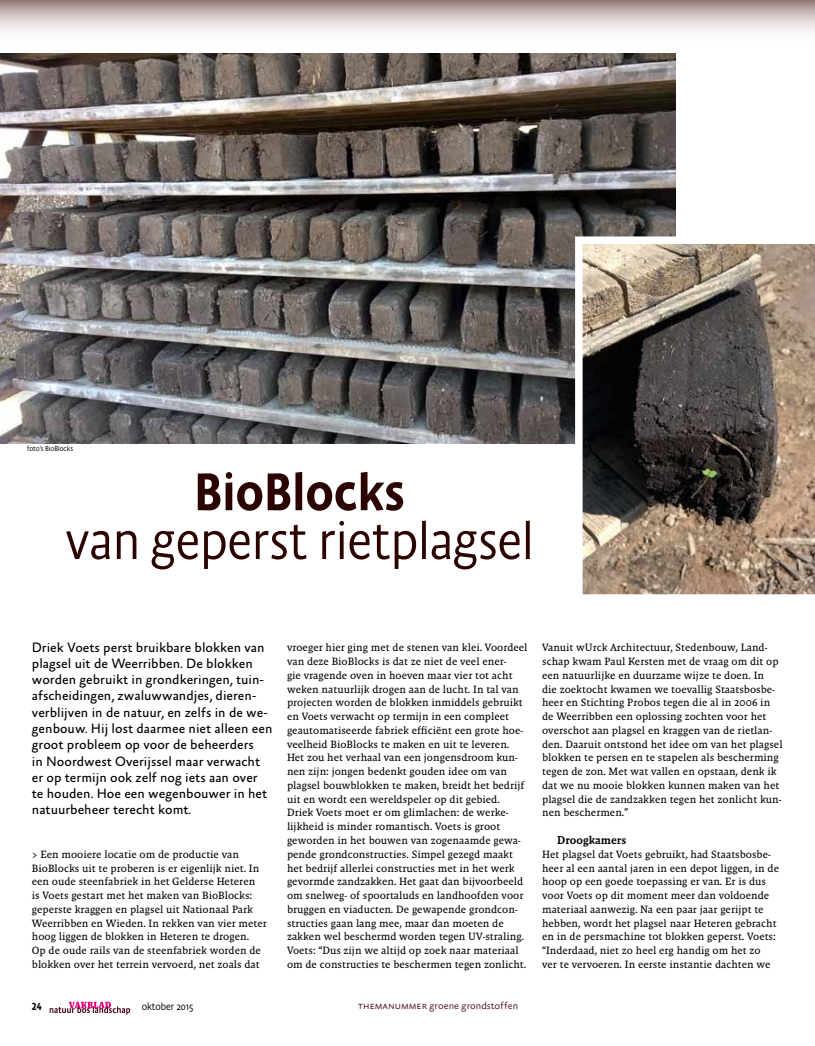
<style>
.page{position:relative;width:815px;height:1046px;background:#fff}
.page>*{position:absolute;margin:0;border:0;box-sizing:border-box;transform-origin:0 0}
.t1{font:300 53.75px "Absara Sans Head";color:#2b0401}
.t2{font:500 53.75px "Absara Sans Head";color:#2b0401}
.t3{font:13.75px/16.2px "Absara Sans";color:#000}
.t4{font:11.5px "Malaga Med";color:#000}
.t5{font:10.75px/13.8px "Malaga Reg";color:#000}
.t6{font:300 10.38px "Absara Sans TF";color:#4a0b1c}
.t7{font:300 10.38px "Absara Sans Head";color:#000}
.t8{font:500 10.38px "Absara Sans TF Head";color:#000}
.t9{font:300 7.5px "Absara Sans LF Head";color:#000}
.s1{font-family:"Absara Sans TF Light SC";font-weight:400}
</style>
<div class="page">
<img style="left:0;top:53px;width:675px;height:390px">
<svg style="left:575px;top:236px;width:240px;height:359px;background:#7d7166"></svg>
<svg style="left:50px;top:1001px;width:80px;height:13px"></svg>
<svg style="left:0;top:0;width:815px;height:32px;background:#cec1bf"></svg>
<p class="t9" style="left:27px;top:444px;width:47px">foto's BioBlocks</p>
<h1 class="t2" style="left:194px;top:459px;width:212px">BioBlocks</h1>
<h1 class="t1" style="left:65px;top:508px;width:470px">van geperst rietplagsel</h1>
<p class="t3" style="left:32px;top:639px;width:242px">Driek Voets perst bruikbare blokken van plagsel uit de Weerribben. De blokken worden gebruikt in grondkeringen, tuin&shy;afscheidingen, zwaluwwandjes, dieren&shy;verblijven in de natuur, en zelfs in de we&shy;genbouw. Hij lost daarmee niet alleen een groot probleem op voor de beheerders<br>in Noordwest Overijssel maar verwacht er op termijn ook zelf nog iets aan over te houden. Hoe een wegenbouwer in het natuurbeheer terecht komt.</p>
<p class="t5" style="left:32px;top:847px;width:237px">&gt; Een mooiere locatie om de productie van BioBlocks uit te proberen is er eigenlijk niet. In een oude steenfabriek in het Gelderse Heteren<br>is Voets gestart met het maken van BioBlocks: geperste kraggen en plagsel uit Nationaal Park Weerribben en Wieden. In rekken van vier meter hoog liggen de blokken in Heteren te drogen.<br>Op de oude rails van de steenfabriek worden de blokken over het terrein vervoerd, net zoals dat</p>
<p class="t5" style="left:287px;top:640px;width:242px">vroeger hier ging met de stenen van klei. Voordeel van deze BioBlocks is dat ze niet de veel ener-<br>gie vragende oven in hoeven maar vier tot acht weken natuurlijk drogen aan de lucht. In tal van projecten worden de blokken inmiddels gebruikt en Voets verwacht op termijn in een compleet geautomatiseerde fabriek efficiënt een grote hoe&shy;veelheid BioBlocks te maken en uit te leveren.<br>Het zou het verhaal van een jongensdroom kun&shy;nen zijn: jongen bedenkt gouden idee om van plagsel bouwblokken te maken, breidt het bedrijf uit en wordt een wereldspeler op dit gebied.<br>Driek Voets moet er om glimlachen: de werke&shy;lijkheid is minder romantisch. Voets is groot geworden in het bouwen van zogenaamde gewa&shy;pende grondconstructies. Simpel gezegd maakt het bedrijf allerlei constructies met in het werk gevormde zandzakken. Het gaat dan bijvoorbeeld om snelweg- of spoortaluds en landhoofden voor bruggen en viaducten. De gewapende grondcon&shy;structies gaan lang mee, maar dan moeten de zakken wel beschermd worden tegen UV-straling.<br>Voets: “Dus zijn we altijd op zoek naar materiaal om de constructies te beschermen tegen zonlicht.</p>
<p class="t5" style="left:542px;top:640px;width:242px">Vanuit wUrck Architectuur, Stedenbouw, Land&shy;schap kwam Paul Kersten met de vraag om dit op een natuurlijke en duurzame wijze te doen. In<br>die zoektocht kwamen we toevallig Staatsbosbe&shy;heer en Stichting Probos tegen die al in 2006 in de Weerribben een oplossing zochten voor het overschot aan plagsel en kraggen van de rietlan&shy;den. Daaruit ontstond het idee om van het plagsel blokken te persen en te stapelen als bescherming tegen de zon. Met wat vallen en opstaan, denk ik dat we nu mooie blokken kunnen maken van het plagsel die de zandzakken tegen het zonlicht kun&shy;nen beschermen.”</p>
<p class="t4" style="left:557px;top:833px;width:71px">Droogkamers</p>
<p class="t5" style="left:542px;top:847px;width:238px">Het plagsel dat Voets gebruikt, had Staatsbosbe&shy;heer al een aantal jaren in een depot liggen, in de hoop op een goede toepassing er van. Er is dus voor Voets op dit moment meer dan voldoende materiaal aanwezig. Na een paar jaar gerijpt te hebben, wordt het plagsel naar Heteren gebracht en in de persmachine tot blokken geperst. Voets: “Inderdaad, niet zo heel erg handig om het zo<br>ver te vervoeren. In eerste instantie dachten we</p>
<p class="t8" style="left:32px;top:999px;width:11px">24</p>
<p class="t7" style="left:142px;top:999px;width:53px">oktober 2015</p>
<p class="t6" style="left:358px;top:999px;width:162px"><span class="s1">themanummer</span> groene grondstoffen</p>
</div>
